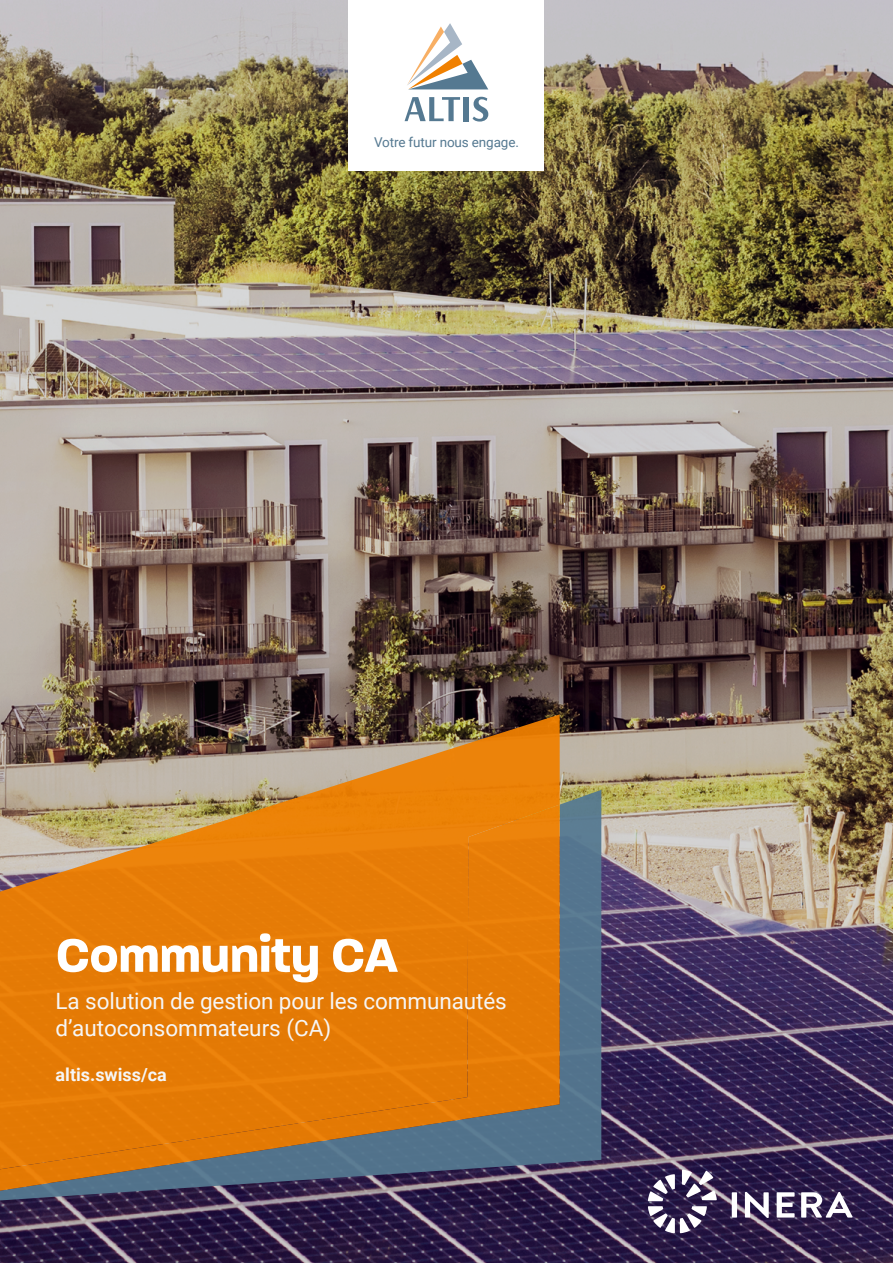
<style>
.page{position:relative;width:893px;height:1263px;background:#fff}
.page>*{position:absolute;margin:0;border:0;box-sizing:border-box;transform-origin:0 0}
.t1{font:700 51px "Paralucent";letter-spacing:-.01em;color:#fff}
.t2{font:22.5px/27px "Roboto";letter-spacing:-.005em;color:#f6f6f6}
.t3{font:700 18px "Roboto";color:#f6f6f6}
.t4{font:13.5px "Roboto";letter-spacing:-.01em;color:#557991}
</style>
<div class="page">
<img style="left:0;top:0;width:893px;height:1263px">
<svg style="left:0;top:790px;width:601px;height:411px;background:#50637d"></svg>
<img style="left:0;top:714px;width:560px;height:91px">
<svg style="left:0;top:805px;width:560px;height:388px;background:#d17b1a"></svg>
<div style="left:349px;top:0;width:195px;height:171px;background:#fff"></div>
<svg style="left:405px;top:97px;width:55px;height:24px"></svg>
<div style="left:463px;top:97px;width:5px;height:24px;background:#557991"></div>
<svg style="left:473px;top:97px;width:15px;height:25px"></svg>
<svg style="left:407px;top:23px;width:81px;height:66px"></svg>
<div style="left:732px;top:1192px;width:5px;height:25px;background:#fff"></div>
<svg style="left:745px;top:1192px;width:24px;height:26px"></svg>
<svg style="left:777px;top:1192px;width:18px;height:25px"></svg>
<svg style="left:801px;top:1192px;width:52px;height:25px"></svg>
<svg style="left:648px;top:1170px;width:69px;height:63px"></svg>
<p class="t4" style="left:374px;top:132px;width:146px">Votre futur nous engage.</p>
<h1 class="t1" style="left:56px;top:924px;width:343px">Community CA</h1>
<p class="t2" style="left:56px;top:987px;width:453px">La solution de gestion pour les communautés d’autoconsommateurs (CA)</p>
<p class="t3" style="left:56px;top:1062px;width:113px">altis.swiss/ca</p>
</div>
